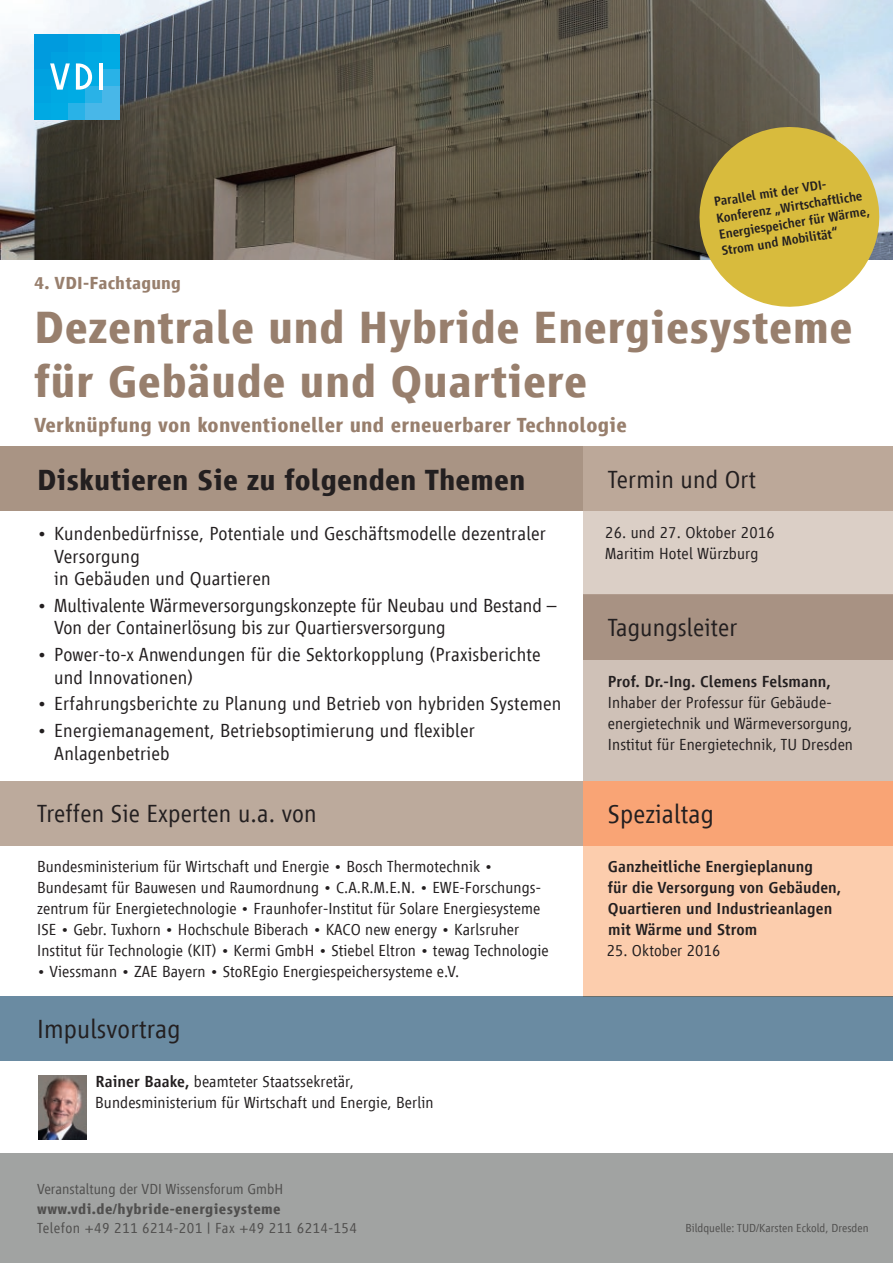
<style>
.page{position:relative;width:893px;height:1263px;background:#fff}
.page>*{position:absolute;margin:0;border:0;box-sizing:border-box;transform-origin:0 0}
.t1{font:700 46.5px/54px "Vialog LT";letter-spacing:.01em;color:#987f6d}
.t2{font:700 30px "Vialog LT";letter-spacing:.005em;color:#231f20}
.t3{font:300 27px "Vialog LT";letter-spacing:.005em;color:#231f20}
.t4{font:300 25.5px "Vialog LT";letter-spacing:.005em;color:#231f20}
.t5{font:700 21px "Vialog LT";letter-spacing:.01em;color:#987f6d}
.t6{font:300 19.5px/22.5px "Vialog LT";letter-spacing:.01em;color:#231f20}
.t7{font:700 18px "Vialog LT";letter-spacing:.01em;color:#987f6d}
.t8{font:300 16.5px/21px "Vialog LT";letter-spacing:.005em;color:#231f20}
.t9{font:500 16.5px/21px "Vialog LT";letter-spacing:.005em;color:#231f20}
.t10{font:300 15px "Vialog LT";letter-spacing:.025em;color:#504f4e}
.t11{font:300 15px "Vialog LT";color:#504f4e}
.t12{font:700 15px "Vialog LT";letter-spacing:.025em;color:#504f4e}
.t13{font:500 13.5px/16.5px "Vialog LT";color:#231f20}
.t14{font:300 12px "Vialog LT";color:#504f4e}
.s1{font-weight:500}
</style>
<div class="page">
<img style="left:0;top:0;width:893px;height:260px">
<div style="left:0;top:1153px;width:893px;height:110px;background:#a1a3a2"></div>
<div style="left:34px;top:102px;width:17px;height:17px;background:#00a9e3"></div>
<div style="left:51px;top:102px;width:17px;height:17px;background:#00abe4"></div>
<div style="left:68px;top:102px;width:17px;height:17px;background:#29b2e7"></div>
<div style="left:85px;top:102px;width:17px;height:17px;background:#48b7e8"></div>
<div style="left:102px;top:102px;width:17px;height:17px;background:#48b7e8"></div>
<div style="left:34px;top:85px;width:17px;height:17px;background:#00a4e1"></div>
<div style="left:51px;top:85px;width:17px;height:17px;background:#00a9e3"></div>
<div style="left:68px;top:85px;width:17px;height:17px;background:#00abe4"></div>
<div style="left:85px;top:85px;width:17px;height:17px;background:#29b2e7"></div>
<div style="left:102px;top:85px;width:17px;height:17px;background:#48b7e8"></div>
<div style="left:34px;top:68px;width:17px;height:17px;background:#00a1e0"></div>
<svg style="left:70px;top:68px;width:6px;height:17px"></svg>
<div style="left:85px;top:68px;width:17px;height:17px;background:#00abe4"></div>
<div style="left:102px;top:68px;width:17px;height:17px;background:#29b2e7"></div>
<div style="left:34px;top:51px;width:17px;height:17px;background:#009bde"></div>
<div style="left:51px;top:51px;width:17px;height:17px;background:#00a1e0"></div>
<div style="left:68px;top:51px;width:17px;height:17px;background:#00a4e1"></div>
<div style="left:85px;top:51px;width:17px;height:17px;background:#00a9e3"></div>
<div style="left:102px;top:51px;width:17px;height:17px;background:#00abe4"></div>
<div style="left:34px;top:34px;width:17px;height:17px;background:#009bde"></div>
<div style="left:51px;top:34px;width:17px;height:17px;background:#009bde"></div>
<div style="left:68px;top:34px;width:17px;height:17px;background:#00a1e0"></div>
<div style="left:85px;top:34px;width:17px;height:17px;background:#00a4e1"></div>
<svg style="left:50px;top:63px;width:20px;height:27px"></svg>
<svg style="left:76px;top:63px;width:16px;height:27px"></svg>
<hr style="left:99px;top:63px;width:4px;height:27px;background:#fff">
<div style="left:102px;top:34px;width:17px;height:17px;background:#00a9e3"></div>
<div style="left:583px;top:446px;width:310px;height:149px;background:#dbcfc6"></div>
<div style="left:583px;top:446px;width:310px;height:65px;background:#bca899"></div>
<div style="left:583px;top:595px;width:310px;height:186px;background:#cfc1b7"></div>
<div style="left:0;top:446px;width:583px;height:65px;background:#a99484"></div>
<div style="left:583px;top:781px;width:310px;height:215px;background:#fccdad"></div>
<div style="left:0;top:996px;width:893px;height:65px;background:#6a8ba2"></div>
<div style="left:583px;top:595px;width:310px;height:64px;background:#a89283"></div>
<div style="left:0;top:781px;width:583px;height:64px;background:#bcaa9c"></div>
<img style="left:39px;top:1075px;width:48px;height:64px">
<div style="left:583px;top:781px;width:310px;height:64px;background:#f9a475"></div>
<svg style="left:693px;top:120px;width:193px;height:187px;background:#ccb960"></svg>
<p class="t13" style="left:713px;top:194px;width:154px;rotate:-9deg">Parallel mit der VDI-<br>Konferenz „Wirtschaftliche<br>Energiespeicher für Wärme,<br>Strom und Mobilität“</p>
<p class="t7" style="left:34px;top:273px;width:149px">4. VDI-Fachtagung</p>
<h1 class="t1" style="left:34px;top:300px;width:820px">Dezentrale und Hybride Energiesysteme für Gebäude und Quartiere</h1>
<p class="t5" style="left:34px;top:414px;width:594px">Verknüpfung von konventioneller und erneuerbarer Technologie</p>
<h2 class="t2" style="left:37px;top:463px;width:490px">Diskutieren Sie zu folgenden Themen</h2>
<p class="t6" style="left:54px;top:522px;width:493px;text-indent:-17px">• Kundenbedürfnisse, Potentiale und Geschäftsmodelle dezentraler<br>Versorgung<br>in Gebäuden und Quartieren</p>
<p class="t6" style="left:54px;top:594px;width:504px;text-indent:-17px">• Multivalente Wärmeversorgungskonzepte für Neubau und Bestand –<br>Von der Containerlösung bis zur Quartiersversorgung</p>
<p class="t6" style="left:54px;top:643px;width:488px;text-indent:-17px">• Power-to-x Anwendungen für die Sektorkopplung (Praxisberichte und Innovationen)</p>
<p class="t6" style="left:37px;top:693px;width:526px">• Erfahrungsberichte zu Planung und Betrieb von hybriden Systemen</p>
<p class="t6" style="left:54px;top:719px;width:422px;text-indent:-17px">• Energiemanagement, Betriebsoptimierung und flexibler<br>Anlagenbetrieb</p>
<h3 class="t4" style="left:37px;top:800px;width:281px">Treffen Sie Experten u.a. von</h3>
<p class="t8" style="left:37px;top:856px;width:513px">Bundesministerium für Wirtschaft und Energie • Bosch Thermotechnik • Bundesamt für Bauwesen und Raumordnung • C.A.R.M.E.N. • EWE-Forschungs&shy;zentrum für Energietechnologie • Fraunhofer-Institut für Solare Energiesysteme ISE • Gebr. Tuxhorn • Hochschule Biberach • KACO new energy • Karlsruher Institut für Technologie (KIT) • Kermi GmbH • Stiebel Eltron • tewag Technologie</p>
<p class="t8" style="left:37px;top:961px;width:423px">• Viessmann • ZAE Bayern • StoREgio Energiespeichersysteme e.V.</p>
<h3 class="t3" style="left:37px;top:1014px;width:145px">Impulsvortrag</h3>
<p class="t8" style="left:95px;top:1071px;width:340px"><span class="s1">Rainer Baake,</span> beamteter Staatssekretär,<br>Bundesministerium für Wirtschaft und Energie, Berlin</p>
<p class="t11" style="left:37px;top:1181px;width:247px">Veranstaltung der VDI Wissensforum GmbH</p>
<p class="t12" style="left:37px;top:1200px;width:245px">www.vdi.de/hybride-energiesysteme</p>
<p class="t10" style="left:37px;top:1220px;width:321px">Telefon +49 211 6214-201 | Fax +49 211 6214-154</p>
<h3 class="t4" style="left:608px;top:465px;width:150px">Termin und Ort</h3>
<p class="t8" style="left:605px;top:522px;width:171px">26. und 27. Oktober 2016<br>Maritim Hotel Würzburg</p>
<h3 class="t4" style="left:608px;top:614px;width:131px">Tagungsleiter</h3>
<p class="t9" style="left:608px;top:671px;width:225px">Prof. Dr.-Ing. Clemens Felsmann,</p>
<p class="t8" style="left:608px;top:692px;width:247px">Inhaber der Professur für Gebäude&shy;energietechnik und Wärmeversorgung,<br>Institut für Energietechnik, TU Dresden</p>
<h3 class="t3" style="left:608px;top:799px;width:107px">Spezialtag</h3>
<p class="t9" style="left:608px;top:856px;width:235px">Ganzheitliche Energieplanung<br>für die Versorgung von Gebäuden,<br>Quartieren und Industrieanlagen mit Wärme und Strom</p>
<p class="t8" style="left:607px;top:940px;width:115px">25. Oktober 2016</p>
<p class="t14" style="left:686px;top:1221px;width:184px">Bildquelle: TUD/Karsten Eckold, Dresden</p>
</div>
